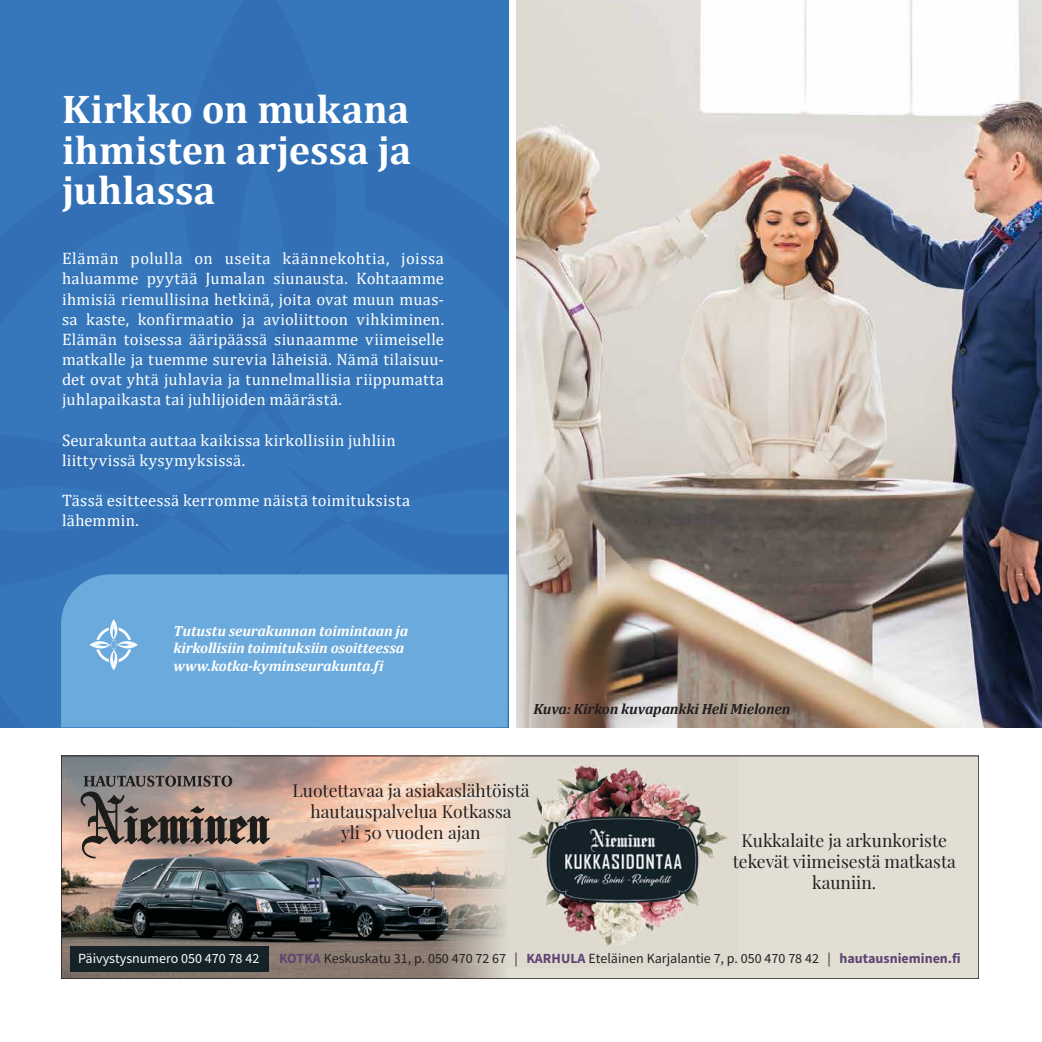
<style>
.page{position:relative;width:1042px;height:1042px;background:#fff}
.page>*{position:absolute;margin:0;border:0;box-sizing:border-box;transform-origin:0 0}
.t1{font:700 40.25px/40.2px "Cambria";letter-spacing:.005em;color:#fff;text-align:justify}
.t2{font:17.5px/21px "Playfair Display";color:#231f20;text-align:center}
.t3{font:16.62px/20.1px "Cambria";letter-spacing:.02em;color:#fff}
.t4{font:italic 700 14.88px/17.5px "Cambria";letter-spacing:-.01em;color:#fff}
.t5{font:italic 700 14.88px "Cambria";letter-spacing:-.015em;color:#231f20}
.t6{font:14px "Source Sans Pro";color:#231f20}
.t7{font:14px "Source Sans Pro";color:#fff}
.s1{font-weight:700;color:#5e4571}
</style>
<div class="page">
<img style="left:516px;top:0;width:526px;height:727px">
<svg style="left:0;top:0;width:508px;height:727px;background:#3e7ec0"></svg>
<svg style="left:88px;top:618px;width:51px;height:54px;background:#86b9e3"></svg>
<div style="left:61px;top:756px;width:918px;height:223px;background:#e1ded4"></div>
<img style="left:506px;top:765px;width:223px;height:181px">
<img style="left:63px;top:758px;width:443px;height:219px">
<svg style="left:81px;top:775px;width:189px;height:83px;background:#927e75"></svg>
<div style="left:70px;top:946px;width:199px;height:26px;background:#152329"></div>
<div style="left:61px;top:756px;width:918px;height:223px;border:1px solid #231f20"></div>
<h1 class="t1" style="left:62px;top:88px;width:351px">Kirkko on mukana ihmisten arjessa ja juhlassa</h1>
<p class="t3" style="left:62px;top:248px;width:383px;text-align:justify">Elämän polulla on useita käännekohtia, joissa haluamme pyytää Jumalan siunausta. Kohtaamme ihmisiä riemullisina hetkinä, joita ovat muun muas&shy;sa kaste, konfirmaatio ja avioliittoon vihkiminen.<br>Elämän toisessa ääripäässä siunaamme viimeiselle matkalle ja tuemme surevia läheisiä. Nämä tilaisuu&shy;det ovat yhtä juhlavia ja tunnelmallisia riippumatta juhlapaikasta tai juhlijoiden määrästä.</p>
<p class="t3" style="left:62px;top:430px;width:335px">Seurakunta auttaa kaikissa kirkollisiin juhliin liittyvissä kysymyksissä.</p>
<p class="t3" style="left:62px;top:490px;width:350px">Tässä esitteessä kerromme näistä toimituksista lähemmin.</p>
<p class="t4" style="left:173px;top:621px;width:236px">Tutustu seurakunnan toimintaan ja kirkollisiin toimituksiin osoitteessa www.kotka-kyminseurakunta.fi</p>
<p class="t5" style="left:533px;top:699px;width:259px">Kuva: Kirkon kuvapankki Heli Mielonen</p>
<p class="t2" style="left:292px;top:778px;width:239px">Luotettavaa ja asiakaslähtöistä hautauspalvelua Kotkassa<br>yli 50 vuoden ajan</p>
<p class="t2" style="left:733px;top:828px;width:225px">Kukkalaite ja arkunkoriste tekevät viimeisestä matkasta kauniin.</p>
<p class="t7" style="left:78px;top:949px;width:183px">Päivystysnumero 050 470 78 42</p>
<p class="t6" style="left:279px;top:950px;width:683px"><span class="s1">KOTKA</span> Keskuskatu 31, p. 050 470 72 67 | <span class="s1">KARHULA</span> Eteläinen Karjalantie 7, p. 050 470 78 42 | <span class="s1">hautausnieminen.fi</span></p>
</div>
